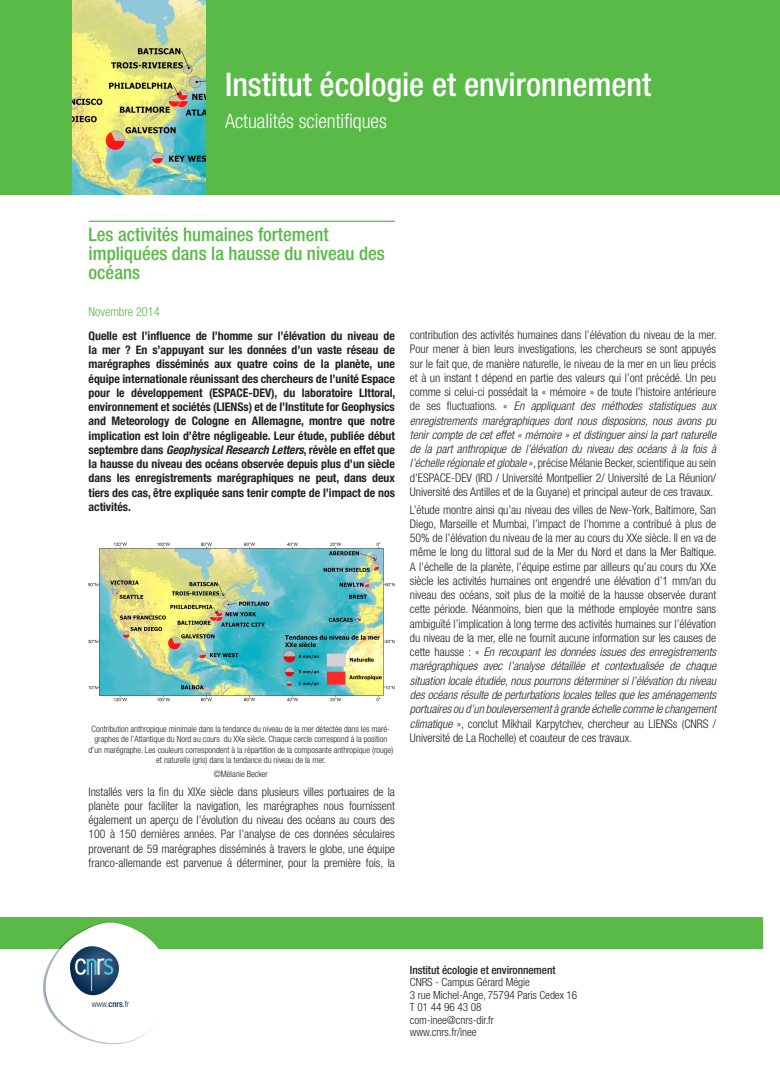
<style>
.page{position:relative;width:780px;height:1088px;background:#fff}
.page>*{position:absolute;margin:0;border:0;box-sizing:border-box;transform-origin:0 0}
.t1{font:500 condensed 32.5px "Helvetica Neue LT Std";color:#fff}
.t2{font:300 condensed 20px "Helvetica Neue LT Std";color:#fff}
.Titre_A{font:500 condensed 18.75px/18.8px "Helvetica Neue LT Std";color:#59ba47}
.Texte_courant{font:300 condensed 12.5px "Helvetica Neue LT Std";letter-spacing:-.005em;color:#59ba47}
.Texte_courant-2{font:300 condensed 11.88px/14.2px "Helvetica Neue LT Std";letter-spacing:-.005em;color:#231f20;text-align:justify}
.Texte_courant-3{font:700 condensed 11.88px/14.2px "Helvetica Neue LT Std";letter-spacing:-.005em;color:#231f20;text-align:justify}
.contacts{font:300 condensed 11.25px "Helvetica Neue LT Std";letter-spacing:-.005em;color:#231f20}
.contacts-2{font:500 condensed 11.25px "Helvetica Neue LT Std";letter-spacing:-.005em;color:#231f20}
.Texte_courant-4{font:300 condensed 8.75px/10.5px "Helvetica Neue LT Std";letter-spacing:-.005em;color:#231f20;text-align:center}
.t3{font:300 condensed 8.5px "Helvetica Neue LT Std";color:#04264b}
.s1{font-style:italic}
.s2{font-weight:500}
</style>
<div class="page">
<div style="left:0;top:0;width:73px;height:195px;background:#59ba47"></div>
<div style="left:206px;top:0;width:574px;height:195px;background:#59ba47"></div>
<div style="left:0;top:917px;width:762px;height:32px;background:#59ba47"></div>
<svg style="left:43px;top:922px;width:116px;height:122px"></svg>
<img style="left:73px;top:0;width:133px;height:195px">
<img style="left:88px;top:542px;width:307px;height:160px">
<hr style="left:89px;top:221px;width:306px;height:1px;background:#59ba47">
<p class="t1" style="left:225px;top:65px;width:427px">Institut écologie et environnement</p>
<p class="t2" style="left:225px;top:109px;width:163px">Actualités scientifiques</p>
<p class="Titre_A" style="left:89px;top:225px;width:297px">Les activités humaines fortement impliquées dans la hausse du niveau des océans</p>
<p class="Texte_courant" style="left:89px;top:304px;width:73px">Novembre 2014</p>
<p class="Texte_courant-3" style="left:89px;top:328px;width:308px">Quelle est l’influence de l’homme sur l’élévation du niveau de la mer ? En s’appuyant sur les données d’un vaste réseau de marégraphes disséminés aux quatre coins de la planète, une équipe internationale réunissant des chercheurs de l’unité Espace pour le développement (ESPACE-DEV), du laboratoire LIttoral, environnement et sociétés (LIENSs) et de l’Institute for Geophysics and Meteorology de Cologne en Allemagne, montre que notre implication est loin d’être négligeable. Leur étude, publiée début septembre dans <span class="s1">Geophysical Research Letters</span>, révèle en effet que la hausse du niveau des océans observée depuis plus d’un siècle dans les enregistrements marégraphiques ne peut, dans deux tiers des cas, être expliquée sans tenir compte de l’impact de nos activités.</p>
<p class="Texte_courant-4" style="left:88px;top:723px;width:306px">Contribution anthropique minimale dans la tendance du niveau de la mer détectée dans les maré&shy;graphes de l’Atlantique du Nord au cours du XXe siècle. Chaque cercle correspond à la position d’un marégraphe. Les couleurs correspondent à la répartition de la composante anthropique (rouge) et naturelle (gris) dans la tendance du niveau de la mer.</p>
<p class="Texte_courant-4" style="left:214px;top:769px;width:56px">©Mélanie Becker</p>
<p class="Texte_courant-2" style="left:89px;top:784px;width:308px">Installés vers la fin du XIXe siècle dans plusieurs villes portuaires de la planète pour faciliter la navigation, les marégraphes nous fournissent également un aperçu de l’évolution du niveau des océans au cours des 100 à 150 dernières années. Par l’analyse de ces données séculaires provenant de 59 marégraphes disséminés à travers le globe, une équipe franco-allemande est parvenue à déterminer, pour la première fois, la</p>
<p class="Texte_courant-2" style="left:410px;top:328px;width:308px">contribution des activités humaines dans l’élévation du niveau de la mer.<br>Pour mener à bien leurs investigations, les chercheurs se sont appuyés sur le fait que, de manière naturelle, le niveau de la mer en un lieu précis et à un instant t dépend en partie des valeurs qui l’ont précédé. Un peu comme si celui-ci possédait la « mémoire » de toute l’histoire antérieure de ses fluctuations. « <span class="s1">En appliquant des méthodes statistiques aux enregistrements marégraphiques dont nous disposions, nous avons pu tenir compte de cet effet « mémoire » et distinguer ainsi la part naturelle de la part anthropique de l’élévation du niveau des océans à la fois à l’échelle régionale et globale</span> », précise Mélanie Becker, scientifique au sein d’ESPACE-DEV (IRD / Université Montpellier 2/ Université de La Réunion/ Université des Antilles et de la Guyane) et principal auteur de ces travaux.</p>
<p class="Texte_courant-2" style="left:410px;top:502px;width:308px">L’étude montre ainsi qu’au niveau des villes de New-York, Baltimore, San Diego, Marseille et Mumbai, l’impact de l’homme a contribué à plus de 50% de l’élévation du niveau de la mer au cours du XXe siècle. Il en va de même le long du littoral sud de la Mer du Nord et dans la Mer Baltique.<br>A l’échelle de la planète, l’équipe estime par ailleurs qu’au cours du XXe siècle les activités humaines ont engendré une élévation d’1 mm/an du niveau des océans, soit plus de la moitié de la hausse observée durant cette période. Néanmoins, bien que la méthode employée montre sans ambiguïté l’implication à long terme des activités humaines sur l’élévation du niveau de la mer, elle ne fournit aucune information sur les causes de cette hausse : « <span class="s1">En recoupant les données issues des enregistrements marégraphiques avec l’analyse détaillée et contextualisée de chaque situation locale étudiée, nous pourrons déterminer si l’élévation du niveau des océans résulte de perturbations locales telles que les aménagements portuaires ou d’un bouleversement à grande échelle comme le changement climatique</span> », conclut Mikhail Karpytchev, chercheur au LIENSs (CNRS / Université de La Rochelle) et coauteur de ces travaux.</p>
<p class="t3" style="left:92px;top:999px;width:39px">www.<span class="s2">cnrs</span>.fr</p>
<p class="contacts-2" style="left:410px;top:963px;width:147px">Institut écologie et environnement</p>
<p class="contacts" style="left:410px;top:976px;width:122px">CNRS - Campus Gérard Mégie</p>
<p class="contacts" style="left:410px;top:988px;width:169px">3 rue Michel-Ange, 75794 Paris Cedex 16</p>
<p class="contacts" style="left:410px;top:1001px;width:73px">T 01 44 96 43 08</p>
<p class="contacts" style="left:410px;top:1013px;width:86px">com-inee@cnrs-dir.fr</p>
<p class="contacts" style="left:410px;top:1026px;width:68px">www.cnrs.fr/inee</p>
</div>
